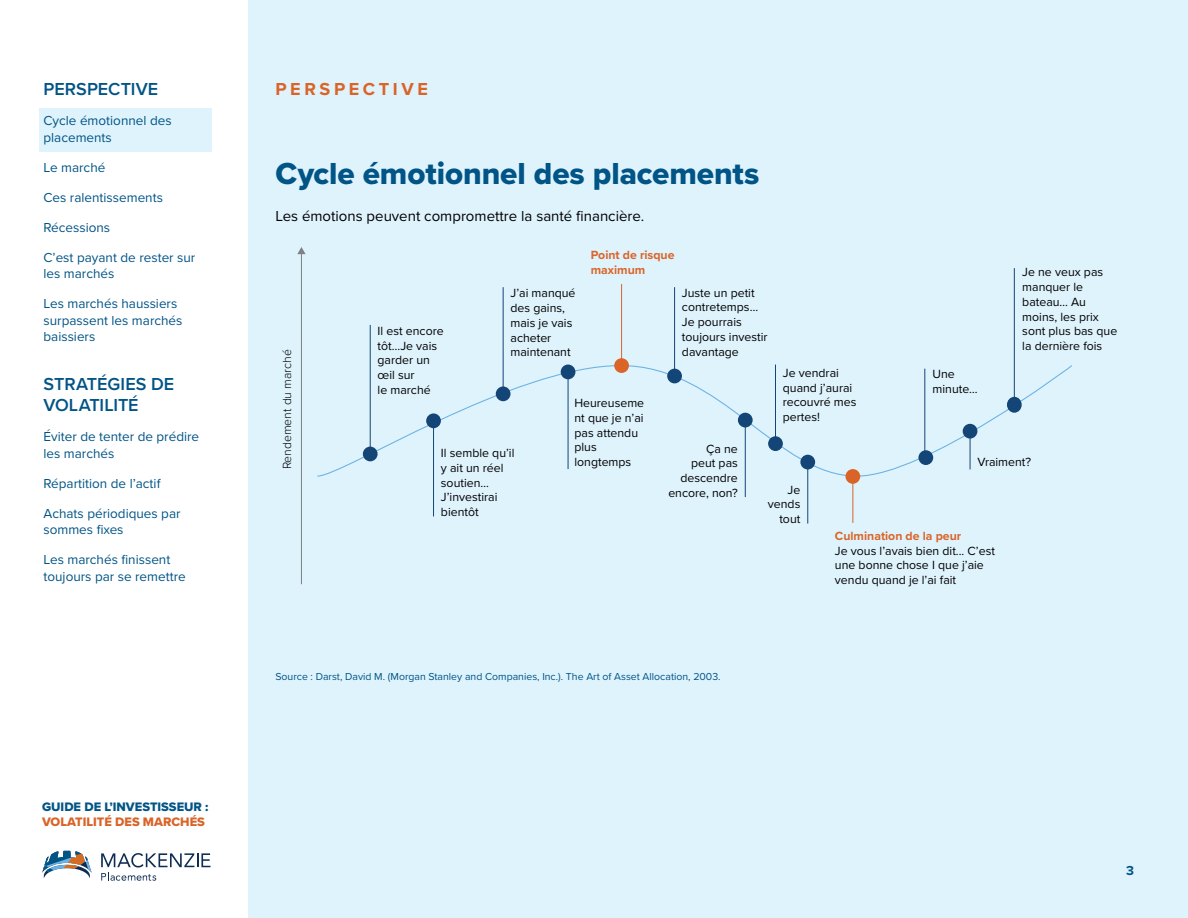
<style>
.page{position:relative;width:1188px;height:918px;background:#dff3fd}
.page>*{position:absolute;margin:0;border:0;box-sizing:border-box;transform-origin:0 0}
.t1{font:31.5px "Proxima Nova Extrabld";letter-spacing:-.005em;color:#005486}
.t2{font:600 18px/21.6px "Proxima Nova";color:#005486}
.t3{font:700 18px "Proxima Nova";letter-spacing:.2em;color:#da6327}
.body_copy{font:15px "Proxima Nova";color:#000}
.t4{font:13.5px/16.5px "Proxima Nova";color:#005486}
.t5{font:700 13.5px "Proxima Nova";color:#005486}
.t6{font:12.75px "Proxima Nova Extrabld";color:#005486}
.t7{font:12.75px "Proxima Nova Extrabld";color:#da6327}
.t8{font:12.3px/14.7px "Proxima Nova";color:#000}
.t9{font:700 12.3px/14.7px "Proxima Nova";color:#da6427}
.t10{font:300 12.15px "Proxima Nova";color:#000}
.t11{font:10.5px "Proxima Nova";color:#005486}
.s1{font-weight:700;color:#da6427}
</style>
<div class="page">
<div style="left:0;top:0;width:248px;height:918px;background:#fff"></div>
<svg style="left:42px;top:851px;width:50px;height:27px"></svg>
<svg style="left:101px;top:853px;width:109px;height:28px"></svg>
<div style="left:39px;top:108px;width:172px;height:43px;background:#dff3fd"></div>
<svg style="left:317px;top:364px;width:755px;height:113px"></svg>
<div style="left:363px;top:447px;width:15px;height:14px;background:#144577;border-radius:50%"></div>
<hr style="left:370px;top:325px;width:1px;height:129px;background:#144577">
<div style="left:426px;top:413px;width:15px;height:15px;background:#144577;border-radius:50%"></div>
<hr style="left:433px;top:421px;width:1px;height:95px;background:#144577">
<div style="left:561px;top:365px;width:14px;height:14px;background:#144577;border-radius:50%"></div>
<hr style="left:568px;top:372px;width:1px;height:97px;background:#144577">
<div style="left:738px;top:413px;width:15px;height:14px;background:#144577;border-radius:50%"></div>
<hr style="left:745px;top:421px;width:1px;height:76px;background:#144577">
<div style="left:800px;top:455px;width:15px;height:14px;background:#144577;border-radius:50%"></div>
<hr style="left:808px;top:462px;width:1px;height:62px;background:#144577">
<div style="left:768px;top:436px;width:15px;height:15px;background:#144577;border-radius:50%"></div>
<hr style="left:775px;top:365px;width:1px;height:80px;background:#144577">
<div style="left:667px;top:369px;width:15px;height:14px;background:#144577;border-radius:50%"></div>
<hr style="left:674px;top:287px;width:1px;height:89px;background:#144577">
<div style="left:496px;top:386px;width:15px;height:15px;background:#144577;border-radius:50%"></div>
<hr style="left:503px;top:287px;width:1px;height:108px;background:#144577">
<div style="left:614px;top:358px;width:15px;height:15px;background:#db6527;border-radius:50%"></div>
<hr style="left:621px;top:284px;width:1px;height:82px;background:#da6427">
<div style="left:845px;top:469px;width:15px;height:15px;background:#da6427;border-radius:50%"></div>
<hr style="left:853px;top:478px;width:1px;height:45px;background:#da6427">
<div style="left:918px;top:450px;width:15px;height:15px;background:#144577;border-radius:50%"></div>
<hr style="left:925px;top:369px;width:1px;height:85px;background:#144577">
<div style="left:963px;top:424px;width:14px;height:15px;background:#144577;border-radius:50%"></div>
<hr style="left:970px;top:434px;width:1px;height:35px;background:#144577">
<div style="left:1007px;top:397px;width:15px;height:16px;background:#144577;border-radius:50%"></div>
<hr style="left:1014px;top:268px;width:1px;height:138px;background:#144577">
<hr style="left:301px;top:253px;width:1px;height:331px;background:#818082">
<svg style="left:297px;top:247px;width:9px;height:7px"></svg>
<h2 class="t2" style="left:44px;top:78px;width:116px">PERSPECTIVE</h2>
<p class="t4" style="left:44px;top:112px;width:130px">Cycle émotionnel des placements</p>
<p class="t4" style="left:44px;top:158px;width:63px">Le marché</p>
<p class="t4" style="left:44px;top:188px;width:121px">Ces ralentissements</p>
<p class="t4" style="left:44px;top:218px;width:68px">Récessions</p>
<p class="t4" style="left:44px;top:248px;width:153px">C’est payant de rester sur les marchés</p>
<p class="t4" style="left:44px;top:295px;width:140px">Les marchés haussiers surpassent les marchés baissiers</p>
<h2 class="t2" style="left:44px;top:373px;width:132px">STRATÉGIES DE<br>VOLATILITÉ</h2>
<p class="t4" style="left:44px;top:428px;width:157px">Éviter de tenter de prédire les marchés</p>
<p class="t4" style="left:44px;top:475px;width:118px">Répartition de l’actif</p>
<p class="t4" style="left:44px;top:505px;width:139px">Achats périodiques par sommes fixes</p>
<p class="t4" style="left:44px;top:551px;width:144px">Les marchés finissent toujours par se remettre</p>
<p class="t6" style="left:42px;top:797px;width:168px">GUIDE DE L’INVESTISSEUR :</p>
<p class="t7" style="left:42px;top:813px;width:164px">VOLATILITÉ DES MARCHÉS</p>
<h3 class="t3" style="left:275px;top:76px;width:154px">PERSPECTIVE</h3>
<h4 class="t1" style="left:275px;top:150px;width:485px">Cycle émotionnel des placements</h4>
<p class="body_copy" style="left:275px;top:205px;width:370px">Les émotions peuvent compromettre la santé financière.</p>
<p class="t10" style="left:278px;top:469px;width:122px;rotate:-90deg">Rendement du marché</p>
<p class="t9" style="left:591px;top:248px;width:85px">Point de risque maximum</p>
<p class="t8" style="left:1022px;top:264px;width:96px">Je ne veux pas manquer le bateau… Au moins, les prix sont plus bas que la dernière fois</p>
<p class="t8" style="left:511px;top:285px;width:67px">J’ai manqué des gains, mais je vais acheter maintenant</p>
<p class="t8" style="left:682px;top:285px;width:87px">Juste un petit contretemps…<br>Je pourrais toujours investir davantage</p>
<p class="t8" style="left:378px;top:323px;width:68px">Il est encore tôt…Je vais garder un œil sur<br>le marché</p>
<p class="t8" style="left:783px;top:365px;width:75px">Je vendrai quand j’aurai recouvré mes pertes!</p>
<p class="t8" style="left:933px;top:367px;width:47px">Une minute…</p>
<p class="t8" style="left:574px;top:395px;width:71px">Heureuseme nt que je n’ai pas attendu plus</p>
<p class="t8" style="left:668px;top:441px;width:71px;text-align:right">Ça ne<br>peut pas descendre encore, non?</p>
<p class="t8" style="left:441px;top:445px;width:75px">Il semble qu’il y ait un réel soutien…<br>J’investirai bientôt</p>
<p class="t8" style="left:977px;top:454px;width:55px">Vraiment?</p>
<p class="t8" style="left:574px;top:454px;width:58px">longtemps</p>
<p class="t8" style="left:768px;top:482px;width:34px;text-align:right">Je vends tout</p>
<p class="t8" style="left:835px;top:528px;width:162px"><span class="s1">Culmination de la peur<br></span>Je vous l’avais bien dit... C’est une bonne chose I que j’aie vendu quand je l’ai fait</p>
<p class="t11" style="left:275px;top:669px;width:447px">Source : Darst, David M. (Morgan Stanley and Companies, Inc.). The Art of Asset Allocation, 2003.</p>
<p class="t5" style="left:1126px;top:860px;width:9px">3</p>
</div>
